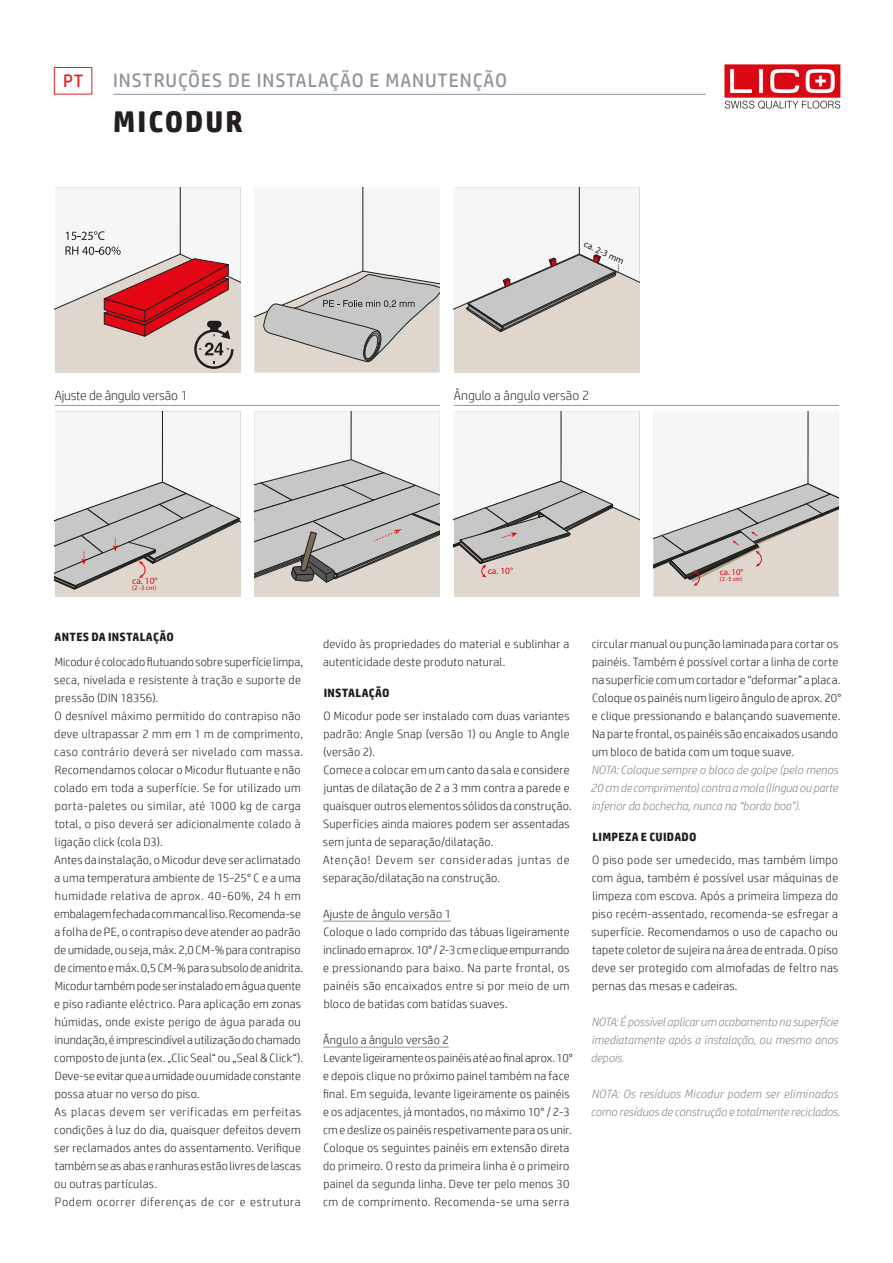
<style>
.page{position:relative;width:893px;height:1263px;background:#fff}
.page>*{position:absolute;margin:0;border:0;box-sizing:border-box;transform-origin:0 0}
.t1{font:700 30px "HP Simplified";letter-spacing:.07em;color:#231f20}
.t2{font:19.5px "HP Simplified";letter-spacing:.05em;color:#8f959c}
.t3{font:18px "HP Simplified";color:#e41f26}
.t4{font:300 13.35px "HP Simplified";letter-spacing:-.015em;color:#333233}
.Grundtext{font:300 12px/18px "HP Simplified";letter-spacing:.02em;color:#231f20}
.hinweis{font:italic 300 12px/18px "HP Simplified";color:#808285;text-align:justify}
.Grundtext-2{font:300 12px/18px "HP Simplified";letter-spacing:.055em;color:#231f20}
.Grundtext-3{font:300 12px/18px "HP Simplified";color:#231f20}
.Überschrift{font:700 12px "HP Simplified";letter-spacing:.025em;color:#231f20}
.Grund_unterstrichen{font:300 12px "HP Simplified";letter-spacing:.02em;color:#231f20}
.t5{font:9.45px "Myriad Pro";color:#db0812}
.t6{font:9.45px "Myriad Pro";color:#1d1d1b}
.t7{font:8.85px "Myriad Pro";color:#db0812}
.t8{font:6.75px "Myriad Pro";color:#db0812}
.t9{font:6.3px "Myriad Pro";color:#db0812}
</style>
<div class="page">
<div style="left:54px;top:67px;width:38px;height:27px;border:1px solid #e41f26"></div>
<img style="left:724px;top:64px;width:117px;height:45px">
<hr style="left:113px;top:94px;width:593px;height:1px;background:#8f959c">
<div style="left:55px;top:187px;width:185px;height:186px;background:#dfd7cd"></div>
<svg style="left:55px;top:187px;width:185px;height:182px"></svg>
<svg style="left:454px;top:187px;width:185px;height:186px"></svg>
<div style="left:254px;top:411px;width:186px;height:186px;background:#dfd7cd"></div>
<svg style="left:254px;top:411px;width:186px;height:172px;background:#cecdcb"></svg>
<div style="left:454px;top:411px;width:185px;height:186px;background:#dfd7cd"></div>
<svg style="left:454px;top:411px;width:185px;height:166px"></svg>
<div style="left:653px;top:412px;width:186px;height:185px;background:#dfd7cd"></div>
<svg style="left:653px;top:411px;width:186px;height:175px"></svg>
<div style="left:55px;top:412px;width:185px;height:185px;background:#dfd7cd"></div>
<svg style="left:55px;top:412px;width:185px;height:178px"></svg>
<svg style="left:254px;top:187px;width:186px;height:186px"></svg>
<hr style="left:55px;top:405px;width:385px;height:1px;background:#8f959c">
<hr style="left:454px;top:405px;width:385px;height:1px;background:#8f959c">
<hr style="left:323px;top:921px;width:128px;height:1px;background:#8f959c">
<hr style="left:323px;top:1047px;width:126px;height:1px;background:#8f959c">
<h3 class="t3" style="left:63px;top:69px;width:22px">PT</h3>
<h2 class="t2" style="left:113px;top:67px;width:395px">INSTRUÇÕES DE INSTALAÇÃO E MANUTENÇÃO</h2>
<p class="t1" style="left:113px;top:102px;width:131px">MICODUR</p>
<p class="t6" style="left:587px;top:238px;width:45px;rotate:25deg">ca. 2-3 mm</p>
<p class="t4" style="left:55px;top:386px;width:135px">Ajuste de ângulo versão 1</p>
<p class="t4" style="left:454px;top:386px;width:137px">Ângulo a ângulo versão 2</p>
<p class="t5" style="left:132px;top:575px;width:27px">ca. 10°</p>
<p class="t8" style="left:132px;top:584px;width:26px">(2 -3 cm)</p>
<p class="Überschrift" style="left:55px;top:629px;width:121px">ANTES DA INSTALAÇÃO</p>
<p class="Grundtext" style="left:54px;top:653px;width:250px">Micodur é colocado flutuando sobre superfície limpa, seca, nivelada e resistente à tração e suporte de pressão (DIN 18356).</p>
<p class="Grundtext" style="left:54px;top:707px;width:250px">O desnível máximo permitido do contrapiso não deve ultrapassar 2 mm em 1 m de comprimento, caso contrário deverá ser nivelado com massa.<br>Recomendamos colocar o Micodur flutuante e não colado em toda a superfície. Se for utilizado um porta-paletes ou similar, até 1000 kg de carga total, o piso deverá ser adicionalmente colado à ligação click (cola D3).</p>
<p class="Grundtext" style="left:54px;top:851px;width:250px">Antes da instalação, o Micodur deve ser aclimatado a uma temperatura ambiente de 15-25° C e a uma humidade relativa de aprox. 40-60%, 24 h em embalagem fechada com mancal liso. Recomenda-se a folha de PE, o contrapiso deve atender ao padrão de umidade, ou seja, máx. 2,0 CM-% para contrapiso de cimento e máx. 0,5 CM-% para subsolo de anidrita.<br>Micodur também pode ser instalado em água quente e piso radiante eléctrico. Para aplicação em zonas húmidas, onde existe perigo de água parada ou inundação, é imprescindível a utilização do chamado composto de junta (ex. „Clic Seal“ ou „Seal &amp; Click“).</p>
<p class="Grundtext-3" style="left:55px;top:1067px;width:248px">Deve-se evitar que a umidade ou umidade constante possa atuar no verso do piso.</p>
<p class="Grundtext" style="left:54px;top:1103px;width:248px;text-align:justify">As placas devem ser verificadas em perfeitas condições à luz do dia, quaisquer defeitos devem ser reclamados antes do assentamento. Verifique também se as abas e ranhuras estão livres de lascas ou outras partículas.</p>
<p class="Grundtext-2" style="left:55px;top:1193px;width:247px">Podem ocorrer diferenças de cor e estrutura</p>
<p class="t5" style="left:488px;top:565px;width:27px">ca. 10°</p>
<p class="t7" style="left:720px;top:566px;width:25px">ca. 10°</p>
<p class="t9" style="left:720px;top:575px;width:24px">(2 -3 cm)</p>
<p class="Grundtext" style="left:323px;top:635px;width:248px">devido às propriedades do material e sublinhar a autenticidade deste produto natural.</p>
<p class="Überschrift" style="left:324px;top:685px;width:67px">INSTALAÇÃO</p>
<p class="Grundtext" style="left:323px;top:707px;width:248px;text-align:justify">O Micodur pode ser instalado com duas variantes padrão: Angle Snap (versão 1) ou Angle to Angle (versão 2).</p>
<p class="Grundtext" style="left:323px;top:761px;width:250px">Comece a colocar em um canto da sala e considere juntas de dilatação de 2 a 3 mm contra a parede e quaisquer outros elementos sólidos da construção.<br>Superfícies ainda maiores podem ser assentadas sem junta de separação/dilatação.</p>
<p class="Grundtext-2" style="left:323px;top:851px;width:248px">Atenção! Devem ser consideradas juntas de separação/dilatação na construção.</p>
<p class="Grund_unterstrichen" style="left:323px;top:906px;width:130px">Ajuste de ângulo versão 1</p>
<p class="Grundtext" style="left:323px;top:923px;width:248px;text-align:justify">Coloque o lado comprido das tábuas ligeiramente inclinado em aprox. 10° / 2-3 cm e clique empurrando e pressionando para baixo. Na parte frontal, os painéis são encaixados entre si por meio de um bloco de batidas com batidas suaves.</p>
<p class="Grund_unterstrichen" style="left:323px;top:1032px;width:127px">Ângulo a ângulo versão 2</p>
<p class="Grundtext" style="left:323px;top:1049px;width:251px">Levante ligeiramente os painéis até ao final aprox. 10° e depois clique no próximo painel também na face final. Em seguida, levante ligeiramente os painéis e os adjacentes, já montados, no máximo 10° / 2-3 cm e deslize os painéis respetivamente para os unir.</p>
<p class="Grundtext" style="left:323px;top:1139px;width:248px;text-align:justify">Coloque os seguintes painéis em extensão direta do primeiro. O resto da primeira linha é o primeiro painel da segunda linha. Deve ter pelo menos 30 cm de comprimento. Recomenda-se uma serra</p>
<p class="Grundtext" style="left:592px;top:635px;width:251px">circular manual ou punção laminada para cortar os painéis. Também é possível cortar a linha de corte na superfície com um cortador e “deformar” a placa.<br>Coloque os painéis num ligeiro ângulo de aprox. 20° e clique pressionando e balançando suavemente.<br>Na parte frontal, os painéis são encaixados usando um bloco de batida com um toque suave.</p>
<p class="hinweis" style="left:590px;top:761px;width:249px">NOTA: Coloque sempre o bloco de golpe (pelo menos 20 cm de comprimento) contra a mola (língua ou parte inferior da bochecha, nunca na “borda boa”).</p>
<p class="Überschrift" style="left:592px;top:829px;width:106px">LIMPEZA E CUIDADO</p>
<p class="Grundtext" style="left:592px;top:851px;width:248px;text-align:justify">O piso pode ser umedecido, mas também limpo com água, também é possível usar máquinas de limpeza com escova. Após a primeira limpeza do piso recém-assentado, recomenda-se esfregar a superfície. Recomendamos o uso de capacho ou tapete coletor de sujeira na área de entrada. O piso deve ser protegido com almofadas de feltro nas pernas das mesas e cadeiras.</p>
<p class="hinweis" style="left:591px;top:1013px;width:249px">NOTA: É possível aplicar um acabamento na superfície imediatamente após a instalação, ou mesmo anos depois.</p>
<p class="hinweis" style="left:591px;top:1085px;width:251px">NOTA: Os resíduos Micodur podem ser eliminados como resíduos de construção e totalmente reciclados.</p>
</div>
